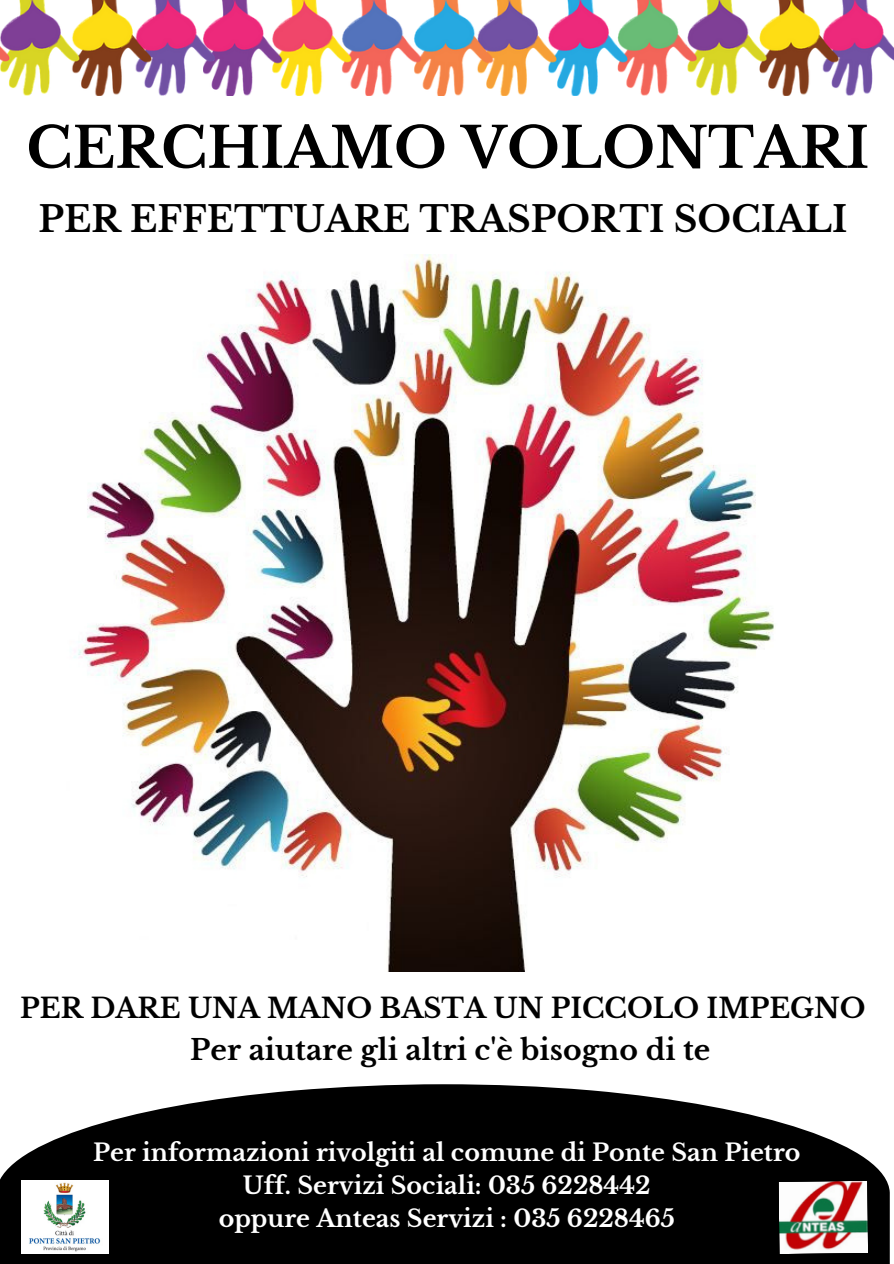
<style>
.page{position:relative;width:894px;height:1264px;background:#fff}
.page>*{position:absolute;margin:0;border:0;box-sizing:border-box;transform-origin:0 0}
.t1{font:700 55.95px "Libre Baskerville";color:#000}
.t2{font:700 35.7px "Libre Baskerville";color:#000}
.t3{font:700 28.2px "Libre Baskerville";color:#000}
.t4{font:700 27.3px "Libre Baskerville";color:#000}
.t5{font:700 23.7px/32.7px "Libre Baskerville";color:#fff;text-align:center}
</style>
<div class="page">
<img style="left:73px;top:254px;width:701px;height:717px">
<svg style="left:0;top:1084px;width:889px;height:179px;fill:#000"></svg>
<img style="left:778px;top:1180px;width:89px;height:73px">
<img style="left:21px;top:1180px;width:88px;height:73px">
<img style="left:214px;top:0;width:679px;height:95px">
<img style="left:0;top:0;width:214px;height:95px">
<p class="t1" style="left:26px;top:114px;width:844px">CERCHIAMO VOLONTARI</p>
<p class="t2" style="left:38px;top:197px;width:810px">PER EFFETTUARE TRASPORTI SOCIALI</p>
<h2 class="t4" style="left:20px;top:991px;width:846px">PER DARE UNA MANO BASTA UN PICCOLO IMPEGNO</h2>
<p class="t3" style="left:190px;top:1032px;width:521px">Per aiutare gli altri c'è bisogno di te</p>
<h3 class="t5" style="left:93px;top:1136px;width:708px">Per informazioni rivolgiti al comune di Ponte San Pietro<br>Uff. Servizi Sociali: 035 6228442</h3>
<h4 class="t5" style="left:219px;top:1202px;width:457px">oppure Anteas Servizi : 035 6228465</h4>
</div>
